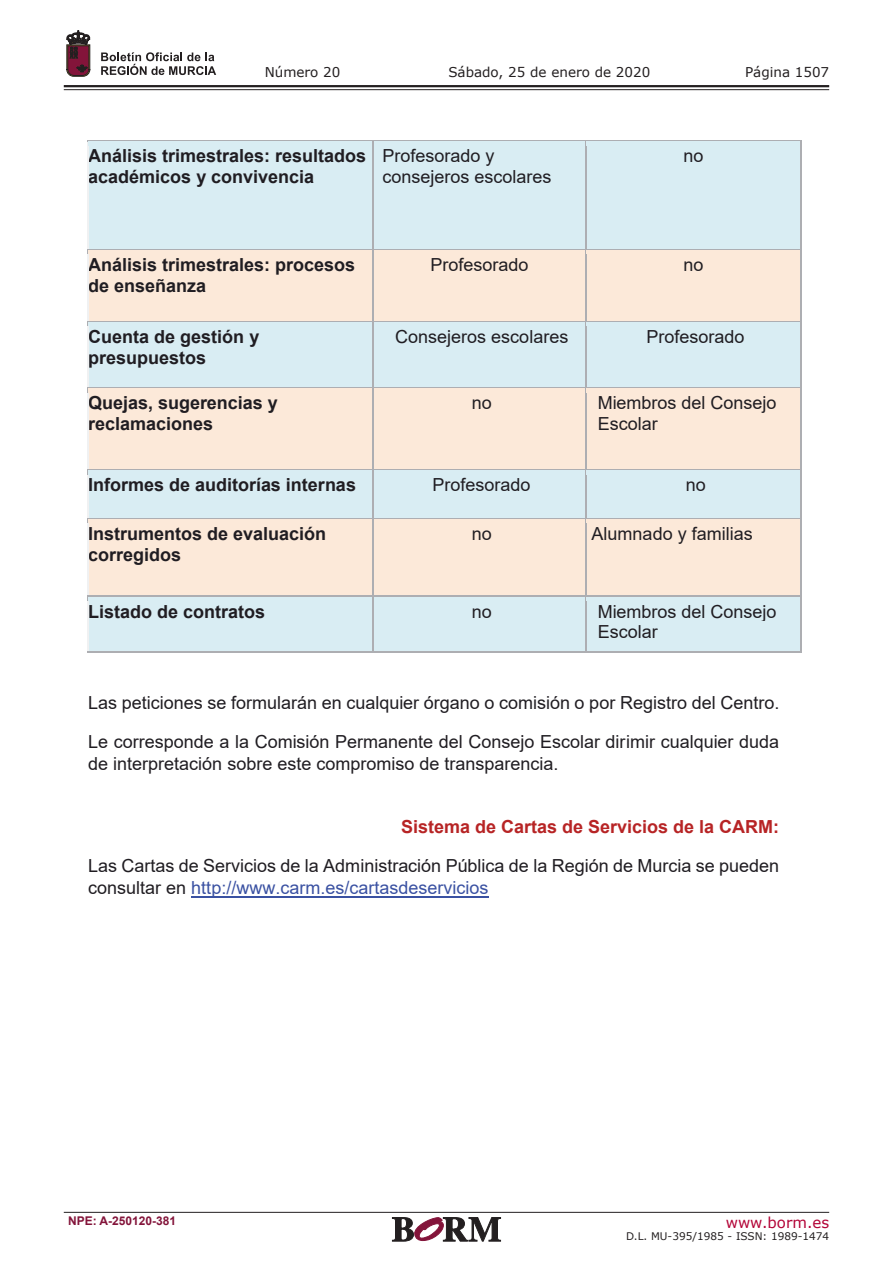
<style>
.page{position:relative;width:893px;height:1263px;background:#fff}
.page>*{position:absolute;margin:0;border:0;box-sizing:border-box;transform-origin:0 0}
.t1{font:18px/20.7px "Arial";color:#201d22}
.t2{font:700 18px/20.7px "Arial";color:#201d22}
.t3{font:700 18px "Arial";color:#b72425}
.t4{font:15px "Verdana";color:#b30437}
.t5{font:13.5px "Verdana";color:#231f20}
.t6{font:700 12px "Arial";color:#83143a}
.t7{font:10.5px "Verdana";color:#231f20}
.s1{color:#3a51a2}
</style>
<div class="page">
<hr style="left:64px;top:85px;width:765px;height:2px;background:#231f20">
<hr style="left:64px;top:89px;width:765px;height:1px;background:#231f20">
<svg style="left:101px;top:52px;width:115px;height:23px"></svg>
<svg style="left:67px;top:31px;width:23px;height:45px"></svg>
<hr style="left:64px;top:1212px;width:765px;height:1px;background:#231f20">
<svg style="left:392px;top:1217px;width:109px;height:24px"></svg>
<div style="left:88px;top:142px;width:284px;height:108px;background:#d9edf3"></div>
<div style="left:374px;top:142px;width:211px;height:108px;background:#d9edf3"></div>
<div style="left:587px;top:142px;width:213px;height:108px;background:#d9edf3"></div>
<hr style="left:87px;top:141px;width:285px;height:1px;background:#adaeb2">
<hr style="left:374px;top:141px;width:212px;height:1px;background:#adaeb2">
<hr style="left:374px;top:142px;width:212px;height:4px;background:#d9edf3">
<hr style="left:587px;top:141px;width:213px;height:1px;background:#adaeb2">
<hr style="left:87px;top:146px;width:1px;height:104px;background:#f0f1f2">
<hr style="left:372px;top:146px;width:2px;height:104px;background:#adaeb2">
<hr style="left:586px;top:146px;width:1px;height:104px;background:#adaeb2">
<hr style="left:800px;top:146px;width:1px;height:104px;background:#adaeb2">
<div style="left:88px;top:251px;width:284px;height:70px;background:#fce9d9"></div>
<div style="left:374px;top:251px;width:211px;height:70px;background:#fce9d9"></div>
<div style="left:587px;top:251px;width:213px;height:70px;background:#fce9d9"></div>
<hr style="left:88px;top:250px;width:284px;height:1px;background:#adaeb2">
<hr style="left:374px;top:250px;width:212px;height:1px;background:#adaeb2">
<hr style="left:374px;top:251px;width:212px;height:4px;background:#fce9d9">
<hr style="left:587px;top:250px;width:213px;height:1px;background:#adaeb2">
<hr style="left:87px;top:255px;width:1px;height:66px;background:#f0f1f2">
<hr style="left:372px;top:255px;width:2px;height:66px;background:#adaeb2">
<hr style="left:586px;top:255px;width:1px;height:66px;background:#adaeb2">
<hr style="left:800px;top:255px;width:1px;height:66px;background:#adaeb2">
<div style="left:88px;top:322px;width:284px;height:66px;background:#d9edf3"></div>
<div style="left:374px;top:322px;width:211px;height:66px;background:#d9edf3"></div>
<div style="left:587px;top:322px;width:213px;height:66px;background:#d9edf3"></div>
<hr style="left:88px;top:321px;width:284px;height:1px;background:#adaeb2">
<hr style="left:374px;top:321px;width:212px;height:1px;background:#adaeb2">
<hr style="left:374px;top:322px;width:212px;height:4px;background:#d9edf3">
<hr style="left:587px;top:321px;width:213px;height:1px;background:#adaeb2">
<hr style="left:87px;top:326px;width:1px;height:62px;background:#f0f1f2">
<hr style="left:372px;top:326px;width:2px;height:62px;background:#adaeb2">
<hr style="left:586px;top:326px;width:1px;height:62px;background:#adaeb2">
<hr style="left:800px;top:326px;width:1px;height:62px;background:#adaeb2">
<div style="left:88px;top:389px;width:284px;height:81px;background:#fce9d9"></div>
<div style="left:374px;top:389px;width:211px;height:81px;background:#fce9d9"></div>
<div style="left:587px;top:389px;width:213px;height:81px;background:#fce9d9"></div>
<hr style="left:88px;top:388px;width:284px;height:1px;background:#adaeb2">
<hr style="left:374px;top:388px;width:212px;height:1px;background:#adaeb2">
<hr style="left:374px;top:389px;width:212px;height:4px;background:#fce9d9">
<hr style="left:587px;top:388px;width:213px;height:1px;background:#adaeb2">
<hr style="left:87px;top:393px;width:1px;height:77px;background:#f0f1f2">
<hr style="left:372px;top:393px;width:2px;height:77px;background:#adaeb2">
<hr style="left:586px;top:393px;width:1px;height:77px;background:#adaeb2">
<hr style="left:800px;top:393px;width:1px;height:77px;background:#adaeb2">
<div style="left:88px;top:471px;width:284px;height:47px;background:#d9edf3"></div>
<div style="left:374px;top:471px;width:211px;height:47px;background:#d9edf3"></div>
<div style="left:587px;top:471px;width:213px;height:47px;background:#d9edf3"></div>
<hr style="left:88px;top:470px;width:284px;height:1px;background:#adaeb2">
<hr style="left:374px;top:470px;width:212px;height:1px;background:#adaeb2">
<hr style="left:374px;top:471px;width:212px;height:4px;background:#d9edf3">
<hr style="left:587px;top:470px;width:213px;height:1px;background:#adaeb2">
<hr style="left:87px;top:475px;width:1px;height:43px;background:#f0f1f2">
<hr style="left:372px;top:475px;width:2px;height:43px;background:#adaeb2">
<hr style="left:586px;top:475px;width:1px;height:43px;background:#adaeb2">
<hr style="left:800px;top:475px;width:1px;height:43px;background:#adaeb2">
<div style="left:88px;top:520px;width:284px;height:76px;background:#fce9d9"></div>
<div style="left:374px;top:520px;width:211px;height:76px;background:#fce9d9"></div>
<div style="left:587px;top:520px;width:213px;height:76px;background:#fce9d9"></div>
<hr style="left:88px;top:518px;width:284px;height:2px;background:#adaeb2">
<svg style="left:372px;top:518px;width:2px;height:6px"></svg>
<hr style="left:374px;top:518px;width:212px;height:2px;background:#adaeb2">
<hr style="left:374px;top:520px;width:212px;height:4px;background:#fce9d9">
<hr style="left:587px;top:518px;width:213px;height:2px;background:#adaeb2">
<hr style="left:87px;top:524px;width:1px;height:72px;background:#f0f1f2">
<hr style="left:372px;top:524px;width:2px;height:72px;background:#adaeb2">
<hr style="left:586px;top:524px;width:1px;height:72px;background:#adaeb2">
<hr style="left:800px;top:524px;width:1px;height:72px;background:#adaeb2">
<div style="left:88px;top:597px;width:284px;height:54px;background:#d9edf3"></div>
<div style="left:374px;top:597px;width:211px;height:54px;background:#d9edf3"></div>
<div style="left:587px;top:597px;width:213px;height:54px;background:#d9edf3"></div>
<hr style="left:88px;top:596px;width:284px;height:1px;background:#adaeb2">
<hr style="left:374px;top:596px;width:212px;height:1px;background:#adaeb2">
<hr style="left:374px;top:597px;width:212px;height:4px;background:#d9edf3">
<hr style="left:587px;top:596px;width:213px;height:1px;background:#adaeb2">
<hr style="left:87px;top:601px;width:1px;height:51px;background:#f0f1f2">
<hr style="left:87px;top:651px;width:285px;height:1px;background:#adaeb2">
<hr style="left:372px;top:601px;width:2px;height:51px;background:#adaeb2">
<hr style="left:374px;top:651px;width:212px;height:1px;background:#adaeb2">
<hr style="left:586px;top:601px;width:1px;height:51px;background:#adaeb2">
<hr style="left:587px;top:651px;width:213px;height:1px;background:#adaeb2">
<hr style="left:800px;top:601px;width:1px;height:51px;background:#adaeb2">
<hr style="left:191px;top:896px;width:297px;height:2px;background:#3a51a2">
<p class="t5" style="left:265px;top:62px;width:77px">Número 20</p>
<p class="t5" style="left:448px;top:62px;width:203px">Sábado, 25 de enero de 2020</p>
<p class="t5" style="left:745px;top:62px;width:86px">Página 1507</p>
<p class="t2" style="left:88px;top:146px;width:280px">Análisis trimestrales: resultados académicos y convivencia</p>
<p class="t1" style="left:382px;top:146px;width:171px">Profesorado y consejeros escolares</p>
<p class="t1" style="left:683px;top:146px;width:22px">no</p>
<p class="t2" style="left:88px;top:255px;width:269px">Análisis trimestrales: procesos de enseñanza</p>
<p class="t1" style="left:430px;top:255px;width:100px">Profesorado</p>
<p class="t1" style="left:683px;top:255px;width:22px">no</p>
<p class="t2" style="left:88px;top:327px;width:173px">Cuenta de gestión y presupuestos</p>
<p class="t1" style="left:395px;top:326px;width:175px">Consejeros escolares</p>
<p class="t1" style="left:647px;top:326px;width:100px">Profesorado</p>
<p class="t2" style="left:88px;top:393px;width:191px">Quejas, sugerencias y reclamaciones</p>
<p class="t1" style="left:472px;top:393px;width:22px">no</p>
<p class="t1" style="left:598px;top:393px;width:180px">Miembros del Consejo<br>Escolar</p>
<p class="t2" style="left:88px;top:475px;width:269px">Informes de auditorías internas</p>
<p class="t1" style="left:433px;top:475px;width:100px">Profesorado</p>
<p class="t1" style="left:686px;top:475px;width:22px">no</p>
<p class="t2" style="left:88px;top:524px;width:240px">Instrumentos de evaluación corregidos</p>
<p class="t1" style="left:472px;top:523px;width:22px">no</p>
<p class="t1" style="left:592px;top:523px;width:163px">Alumnado y familias</p>
<p class="t2" style="left:88px;top:601px;width:179px">Listado de contratos</p>
<p class="t1" style="left:472px;top:601px;width:22px">no</p>
<p class="t1" style="left:598px;top:601px;width:180px">Miembros del Consejo<br>Escolar</p>
<p class="t1" style="left:88px;top:682px;width:693px;line-height:39.6px">Las peticiones se formularán en cualquier órgano o comisión o por Registro del Centro.<br>Le corresponde a la Comisión Permanente del Consejo Escolar dirimir cualquier duda</p>
<p class="t1" style="left:88px;top:754px;width:472px">de interpretación sobre este compromiso de transparencia.</p>
<p class="t3" style="left:401px;top:814px;width:380px">Sistema de Cartas de Servicios de la CARM:</p>
<p class="t1" style="left:88px;top:855px;width:692px;line-height:22px">Las Cartas de Servicios de la Administración Pública de la Región de Murcia se pueden consultar en <span class="s1">http://www.carm.es/cartasdeservicios</span></p>
<p class="t6" style="left:68px;top:1212px;width:110px">NPE: A-250120-381</p>
<p class="t4" style="left:726px;top:1212px;width:105px">www.borm.es</p>
<p class="t7" style="left:626px;top:1229px;width:205px">D.L. MU-395/1985 - ISSN: 1989-1474</p>
</div>
